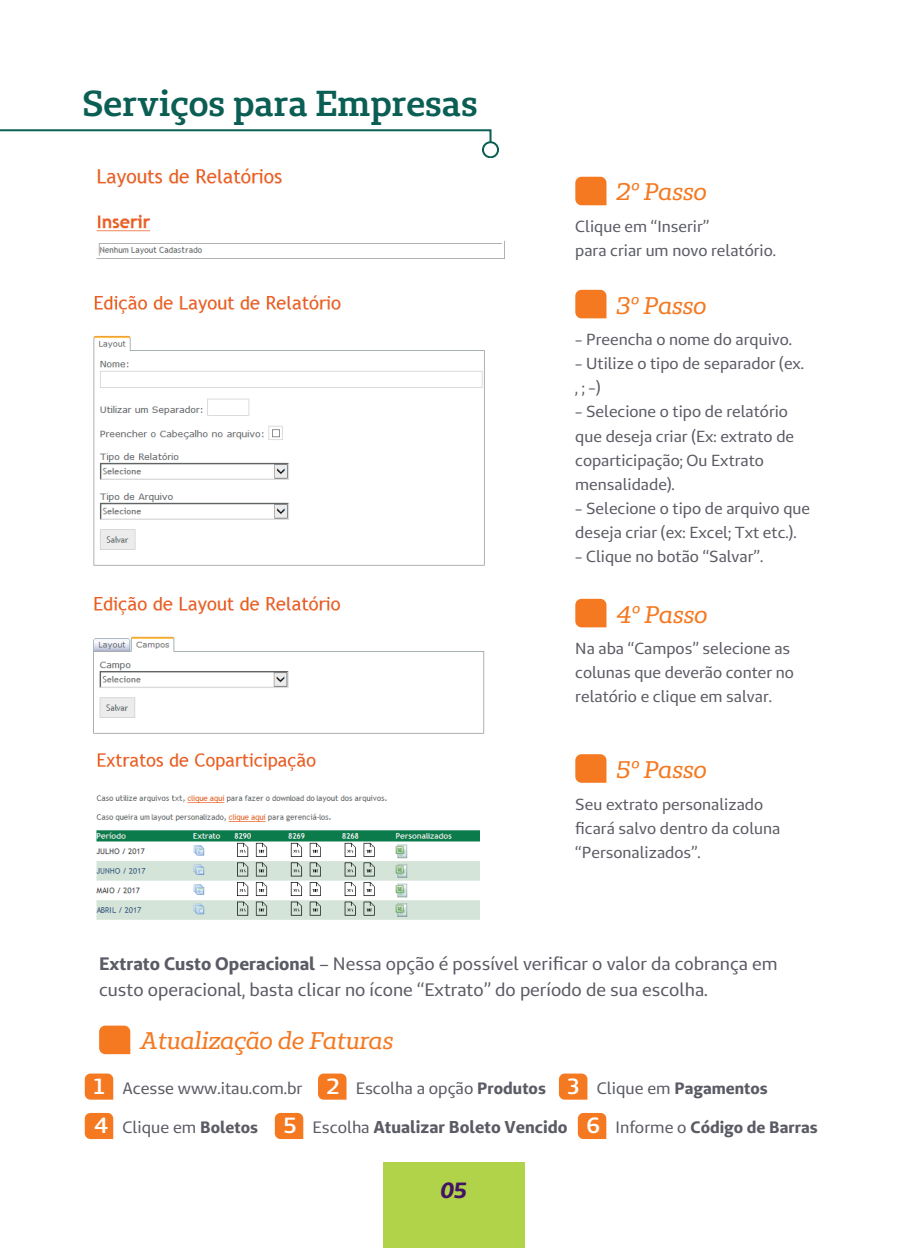
<style>
.page{position:relative;width:908px;height:1248px;background:#fff}
.page>*{position:absolute;margin:0;border:0;box-sizing:border-box;transform-origin:0 0}
.t1{font:600 36px "Unimed Slab";color:#0b5e53}
.t2{font:italic 24px "Unimed Slab";color:#f47921}
.t3{font:italic 700 22px "Unimed Sans";color:#411464}
.t4{font:18px/26px "Unimed Sans";color:#5a5b64}
.t5{font:16.4px "Unimed Sans";color:#5a5b64}
.t6{font:16px/24px "Unimed Sans";color:#5a5b64}
.s1{font-weight:700}
.s2{font-weight:600;font-size:22px;color:#fff}
.s3{font-weight:700;font-size:17px}
</style>
<div class="page">
<svg style="left:0;top:129px;width:499px;height:29px"></svg>
<svg style="left:575px;top:177px;width:31px;height:28px"></svg>
<svg style="left:575px;top:290px;width:31px;height:28px"></svg>
<svg style="left:575px;top:598px;width:31px;height:29px"></svg>
<img style="left:96px;top:168px;width:409px;height:91px">
<img style="left:93px;top:295px;width:392px;height:271px">
<img style="left:93px;top:596px;width:392px;height:138px">
<svg style="left:575px;top:754px;width:31px;height:28px"></svg>
<svg style="left:99px;top:1025px;width:31px;height:29px"></svg>
<svg style="left:85px;top:1073px;width:28px;height:26px"></svg>
<img style="left:96px;top:753px;width:383px;height:166px">
<svg style="left:318px;top:1073px;width:28px;height:26px"></svg>
<svg style="left:559px;top:1073px;width:28px;height:26px"></svg>
<svg style="left:85px;top:1112px;width:28px;height:26px"></svg>
<svg style="left:275px;top:1112px;width:28px;height:26px"></svg>
<svg style="left:577px;top:1112px;width:29px;height:26px"></svg>
<div style="left:382px;top:1162px;width:142px;height:85px;background:#b1d349"></div>
<h1 class="t1" style="left:82px;top:80px;width:397px">Serviços para Empresas</h1>
<h2 class="t2" style="left:616px;top:177px;width:92px">2º Passo</h2>
<p class="t6" style="left:575px;top:214px;width:202px">Clique em “Inserir”<br>para criar um novo relatório.</p>
<h2 class="t2" style="left:616px;top:290px;width:91px">3º Passo</h2>
<p class="t6" style="left:575px;top:327px;width:218px">- Preencha o nome do arquivo.</p>
<p class="t6" style="left:575px;top:351px;width:230px">- Utilize o tipo de separador (ex. , ; -)</p>
<p class="t6" style="left:575px;top:399px;width:220px">- Selecione o tipo de relatório que deseja criar (Ex: extrato de coparticipação; Ou Extrato mensalidade).</p>
<p class="t6" style="left:575px;top:495px;width:236px">- Selecione o tipo de arquivo que deseja criar (ex: Excel; Txt etc.).</p>
<p class="t6" style="left:575px;top:543px;width:189px">- Clique no botão “Salvar”.</p>
<h2 class="t2" style="left:616px;top:598px;width:92px">4º Passo</h2>
<p class="t6" style="left:575px;top:636px;width:220px">Na aba “Campos” selecione as colunas que deverão conter no relatório e clique em salvar.</p>
<h2 class="t2" style="left:616px;top:754px;width:92px">5º Passo</h2>
<p class="t6" style="left:575px;top:792px;width:206px">Seu extrato personalizado ficará salvo dentro da coluna “Personalizados”.</p>
<p class="t4" style="left:99px;top:950px;width:679px"><span class="s1">Extrato Custo Operacional</span> – Nessa opção é possível verificar o valor da cobrança em custo operacional, basta clicar no ícone “Extrato” do período de sua escolha.</p>
<h2 class="t2" style="left:140px;top:1025px;width:254px">Atualização de Faturas</h2>
<p class="t5" style="left:94px;top:1077px;width:674px"><span class="s2">1</span> Acesse www.itau.com.br <span class="s2">2</span> Escolha a opção <span class="s1">Produtos</span> <span class="s2">3</span> Clique em <span class="s1">Pagamentos</span></p>
<p class="t5" style="left:94px;top:1116px;width:724px"><span class="s2">4</span> Clique em <span class="s1">Boletos</span> <span class="s2">5</span> Escolha <span class="s3">Atualizar Boleto Vencido</span> <span class="s2">6</span> Informe o <span class="s1">Código de Barras</span></p>
<h3 class="t3" style="left:440px;top:1175px;width:29px">05</h3>
</div>
